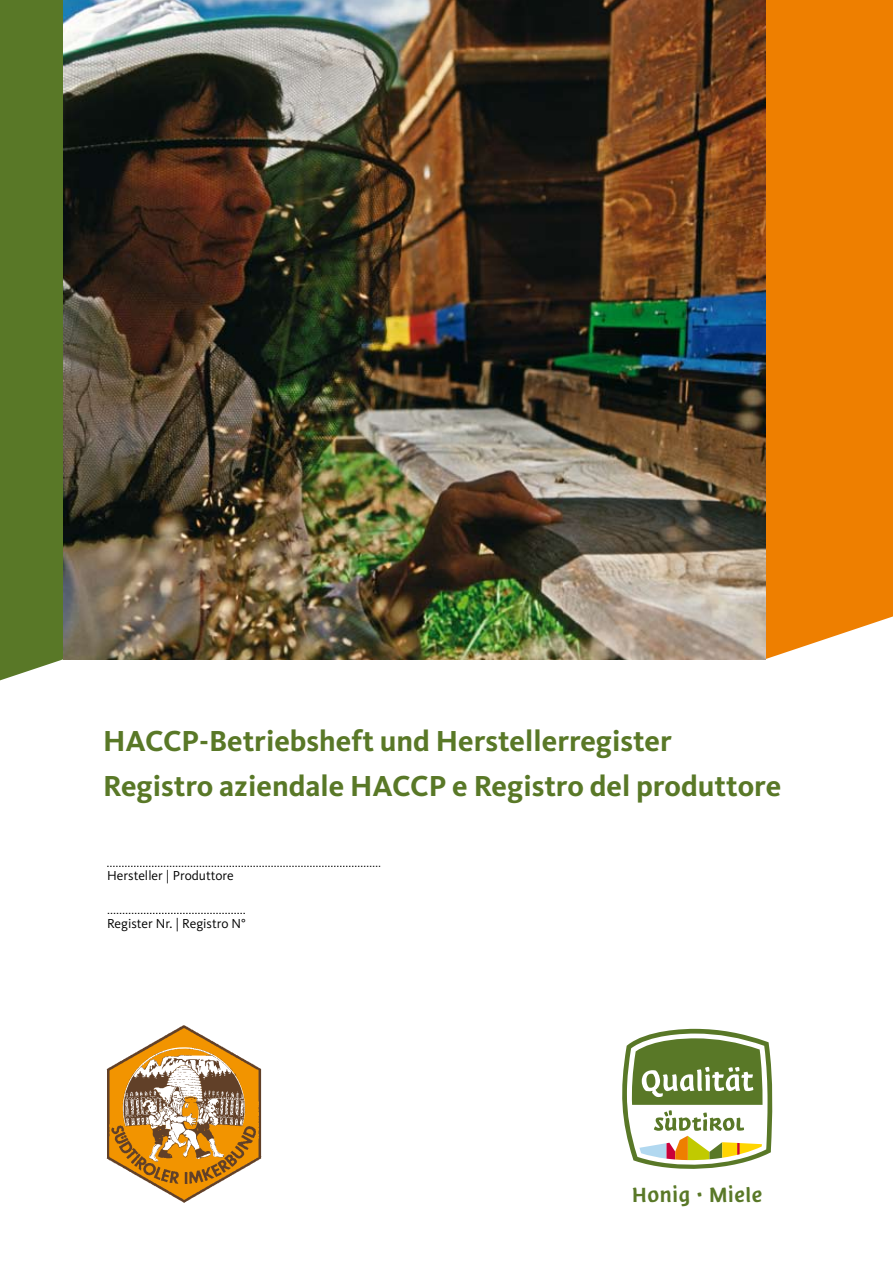
<style>
.page{position:relative;width:893px;height:1263px;background:#fff}
.page>*{position:absolute;margin:0;border:0;box-sizing:border-box;transform-origin:0 0}
.t1{font:700 30px/45px "Kievit";color:#597827}
.t2{font:23.7px "Suedtirol";color:#597827}
.t3{font:13.5px "Kievit";color:#000}
</style>
<div class="page">
<div style="left:0;top:0;width:64px;height:680px;background:#597827"></div>
<div style="left:765px;top:0;width:128px;height:659px;background:#ee7f00"></div>
<img style="left:64px;top:0;width:701px;height:659px">
<svg style="left:622px;top:1028px;width:151px;height:141px"></svg>
<img style="left:106px;top:1025px;width:156px;height:178px">
<svg style="left:107px;top:866px;width:273px;height:1px"></svg>
<svg style="left:108px;top:913px;width:137px;height:1px"></svg>
<p class="t1" style="left:103px;top:718px;width:680px">HACCP-Betriebsheft und Herstellerregister<br>Registro aziendale HACCP e Registro del produttore</p>
<p class="t3" style="left:107px;top:868px;width:128px">Hersteller | Produttore</p>
<p class="t3" style="left:107px;top:916px;width:140px">Register Nr. | Registro N°</p>
<p class="t2" style="left:632px;top:1181px;width:132px">Honig · Miele</p>
</div>
